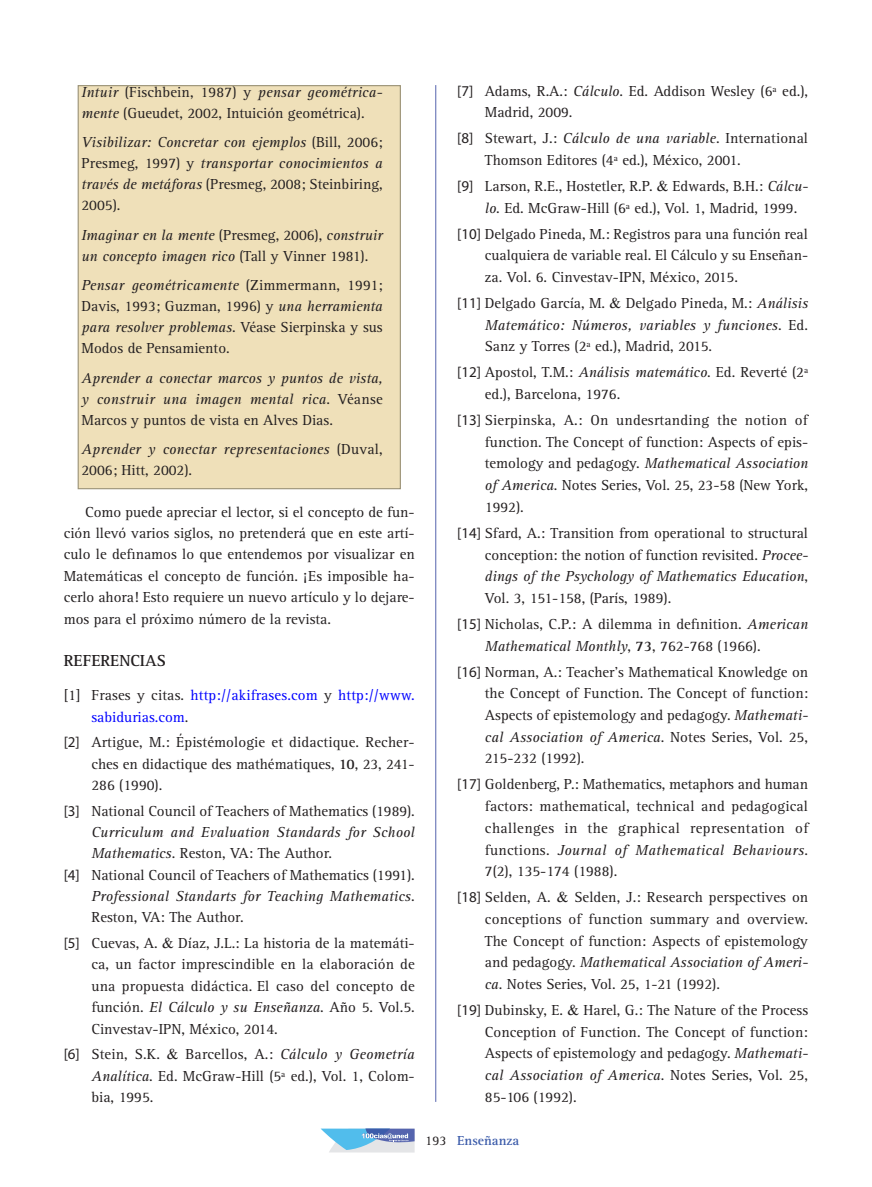
<style>
.page{position:relative;width:872px;height:1187px;background:#fff}
.page>*{position:absolute;margin:0;border:0;box-sizing:border-box;transform-origin:0 0}
.GENERAL-PARRAFO-1{font:700 16.5px "Rotis Serif Std";color:#231f20}
.GENERAL-FIRMA-CARGO{font:15px/21.8px "Rotis Serif Std";color:#231f20;text-align:justify}
.GENERAL-NIVEL-3{font:italic 15px/21px "Rotis Serif Std";letter-spacing:.01em;color:#231f20;text-align:justify}
.GENERAL-PARRAFO-1-2{font:15px/21.3px "Rotis Serif Std";color:#231f20;text-align:justify}
.GENERAL-NIVEL-3-2{font:15px/21px "Rotis Serif Std";color:#231f20}
.GENERAL-FIRMA-CARGO-2{font:15px/21.3px "Rotis Serif Std";letter-spacing:.01em;color:#00f}
.t1{font:700 13.5px "Rotis Serif Std";color:#3c5caa}
.t2{font:13.5px "Rotis Serif Std";color:#231f20}
.s1{font-style:italic}
.s2{font-style:normal}
.s3{color:#231f20}
.s4{font-family:"Myriad Pro"}
.s5{font-weight:700}
.s6{font-family:"Times New Roman"}
</style>
<div class="page">
<hr style="left:435px;top:85px;width:1px;height:1016px;background:#5564ae">
<div style="left:78px;top:86px;width:322px;height:402px;background:#efe0b9"></div>
<div style="left:78px;top:85px;width:323px;height:404px;border:1px solid #9b9379"></div>
<svg style="left:320px;top:1128px;width:94px;height:24px;background:#9bc2e0"></svg>
<p class="GENERAL-NIVEL-3-2" style="left:81px;top:82px;width:303px"><span class="s1">Intuir</span> (Fischbein, 1987) y <span class="s1">pensar geométrica&shy;mente</span> (Gueudet, 2002, Intuición geométrica).</p>
<p class="GENERAL-NIVEL-3" style="left:81px;top:132px;width:303px">Visibilizar: Concretar con ejemplos <span class="s2">(Bill, 2006; Presmeg, 1997) y</span> transportar conocimientos a través de metáforas <span class="s2">(Presmeg, 2008; Steinbiring, 2005).</span></p>
<p class="GENERAL-NIVEL-3" style="left:81px;top:225px;width:303px">Imaginar en la mente <span class="s2">(Presmeg, 2006),</span> construir un concepto imagen rico <span class="s2">(Tall y Vinner 1981).</span></p>
<p class="GENERAL-NIVEL-3-2" style="left:81px;top:275px;width:303px;text-align:justify"><span class="s1">Pensar geométricamente</span> (Zimmermann, 1991; Davis, 1993; Guzman, 1996) y <span class="s1">una herramienta para resolver problemas</span>. Véase Sierpinska y sus Modos de Pensamiento.</p>
<p class="GENERAL-NIVEL-3" style="left:81px;top:368px;width:303px">Aprender a conectar marcos y puntos de vista, y construir una imagen mental rica<span class="s2">. Véanse Marcos y puntos de vista en Alves Dias.</span></p>
<p class="GENERAL-NIVEL-3" style="left:81px;top:439px;width:303px">Aprender y conectar representaciones <span class="s2">(Duval,<br>2006; Hitt, 2002).</span></p>
<p class="GENERAL-PARRAFO-1-2" style="left:64px;top:501px;width:352px;text-indent:21px">Como puede apreciar el lector, si el concepto de fun&shy;ción llevó varios siglos, no pretenderá que en este artí&shy;culo le definamos lo que entendemos por visualizar en Matemáticas el concepto de función. ¡Es imposible ha&shy;cerlo ahora! Esto requiere un nuevo artículo y lo dejare&shy;mos para el próximo número de la revista.</p>
<p class="GENERAL-PARRAFO-1" style="left:64px;top:651px;width:104px">REFERENCIAS</p>
<p class="GENERAL-FIRMA-CARGO-2" style="left:91px;top:685px;width:325px;text-indent:-28px"><span class="s3">[1] Frases y citas.</span> http://akifrases.com <span class="s3">y</span> http://www. sabidurias.com<span class="s3">.</span></p>
<p class="GENERAL-FIRMA-CARGO" style="left:91px;top:732px;width:325px;line-height:21.3px;text-indent:-28px"><span class="s4">[2]</span> Artigue, M.: Épistémologie et didactique. Recher&shy;ches en didactique des mathématiques, <span class="s5">10</span>, 23, 241- 286 (1990).</p>
<p class="GENERAL-FIRMA-CARGO" style="left:91px;top:800px;width:325px;line-height:21.3px;text-indent:-28px"><span class="s4">[3]</span> National Council of Teachers of Mathematics (1989).<br><span class="s1">Curriculum and Evaluation Standards for School Mathematics</span>. Reston, VA: The Author.</p>
<p class="GENERAL-FIRMA-CARGO" style="left:91px;top:864px;width:325px;line-height:21.3px;text-indent:-28px"><span class="s4">[4]</span> National Council of Teachers of Mathematics (1991).<br><span class="s1">Professional Standarts for Teaching Mathematics</span>.<br>Reston, VA: The Author.</p>
<p class="GENERAL-FIRMA-CARGO" style="left:91px;top:932px;width:325px;line-height:21.3px;text-indent:-28px"><span class="s4">[5]</span> Cuevas, A. <span class="s6">&amp;</span> Díaz, J.L.: La historia de la matemáti&shy;ca, un factor imprescindible en la elaboración de una propuesta didáctica. El caso del concepto de función. <span class="s1">El Cálculo y su Enseñanza</span>. Año 5. Vol.5.<br>Cinvestav-IPN, México, 2014.</p>
<p class="GENERAL-FIRMA-CARGO" style="left:91px;top:1043px;width:325px;line-height:21.3px;text-indent:-28px"><span class="s4">[6]</span> Stein, S.K. <span class="s6">&amp;</span> Barcellos, A.: <span class="s1">Cálculo y Geometría Analítica</span>. Ed. McGraw-Hill (5ª ed.), Vol. 1, Colom&shy;bia, 1995.</p>
<p class="GENERAL-FIRMA-CARGO" style="left:485px;top:80px;width:325px;text-indent:-28px"><span class="s4">[7]</span> Adams, R.A.: <span class="s1">Cálculo</span>. Ed. Addison Wesley (6ª ed.),<br>Madrid, 2009.</p>
<p class="GENERAL-FIRMA-CARGO" style="left:485px;top:128px;width:325px;text-indent:-28px"><span class="s4">[8]</span> Stewart, J.: <span class="s1">Cálculo de una variable</span>. International<br>Thomson Editores (4ª ed.), México, 2001.</p>
<p class="GENERAL-FIRMA-CARGO" style="left:485px;top:175px;width:325px;text-indent:-28px"><span class="s4">[9]</span> Larson, R.E., Hostetler, R.P. <span class="s6">&amp;</span> Edwards, B.H.: <span class="s1">Cálcu&shy;lo</span>. Ed. McGraw-Hill (6ª ed.), Vol. 1, Madrid, 1999.</p>
<p class="GENERAL-FIRMA-CARGO" style="left:485px;top:223px;width:325px;text-indent:-28px"><span class="s4">[10]</span> Delgado Pineda, M.: Registros para una función real cualquiera de variable real. El Cálculo y su Enseñan&shy;za. Vol. 6. Cinvestav-IPN, México, 2015.</p>
<p class="GENERAL-FIRMA-CARGO" style="left:485px;top:292px;width:325px;text-indent:-28px"><span class="s4">[11]</span> Delgado García, M. <span class="s6">&amp;</span> Delgado Pineda, M.: <span class="s1">Análisis Matemático: Números, variables y funciones</span>. Ed.<br>Sanz y Torres (2ª ed.), Madrid, 2015.</p>
<p class="GENERAL-FIRMA-CARGO" style="left:485px;top:362px;width:325px;text-indent:-28px"><span class="s4">[12]</span> Apostol, T.M.: <span class="s1">Análisis matemático</span>. Ed. Reverté (2ª ed.), Barcelona, 1976.</p>
<p class="GENERAL-FIRMA-CARGO" style="left:485px;top:409px;width:325px;text-indent:-28px"><span class="s4">[13]</span> Sierpinska, A.: On undesrtanding the notion of function. The Concept of function: Aspects of epis&shy;temology and pedagogy. <span class="s1">Mathematical Association of America</span>. Notes Series, Vol. 25, 23-58 (New York, 1992).</p>
<p class="GENERAL-FIRMA-CARGO" style="left:485px;top:522px;width:325px;text-indent:-28px"><span class="s4">[14]</span> Sfard, A.: Transition from operational to structural conception: the notion of function revisited. <span class="s1">Procee&shy;dings of the Psychology of Mathematics Education</span>, Vol. 3, 151-158, (París, 1989).</p>
<p class="GENERAL-FIRMA-CARGO" style="left:485px;top:613px;width:325px;text-indent:-28px"><span class="s4">[15]</span> Nicholas, C.P.: A dilemma in definition. <span class="s1">American<br>Mathematical Monthly</span>, <span class="s5">73</span>, 762-768 (1966).</p>
<p class="GENERAL-FIRMA-CARGO" style="left:485px;top:661px;width:325px;text-indent:-28px"><span class="s4">[16]</span> Norman, A.: Teacher’s Mathematical Knowledge on the Concept of Function. The Concept of function:<br>Aspects of epistemology and pedagogy. <span class="s1">Mathemati&shy;cal Association of America</span>. Notes Series, Vol. 25, 215-232 (1992).</p>
<p class="GENERAL-FIRMA-CARGO" style="left:485px;top:774px;width:325px;text-indent:-28px"><span class="s4">[17]</span> Goldenberg, P.: Mathematics, metaphors and human factors: mathematical, technical and pedagogical challenges in the graphical representation of functions. <span class="s1">Journal of Mathematical Behaviours</span>.<br>7(2), 135-174 (1988).</p>
<p class="GENERAL-FIRMA-CARGO" style="left:485px;top:886px;width:325px;text-indent:-28px"><span class="s4">[18]</span> Selden, A. <span class="s6">&amp;</span> Selden, J.: Research perspectives on conceptions of function summary and overview.<br>The Concept of function: Aspects of epistemology and pedagogy. <span class="s1">Mathematical Association of Ameri&shy;ca</span>. Notes Series, Vol. 25, 1-21 (1992).</p>
<p class="GENERAL-FIRMA-CARGO" style="left:485px;top:999px;width:325px;text-indent:-28px"><span class="s4">[19]</span> Dubinsky, E. <span class="s6">&amp;</span> Harel, G.: The Nature of the Process Conception of Function. The Concept of function:<br>Aspects of epistemology and pedagogy. <span class="s1">Mathemati&shy;cal Association of America</span>. Notes Series, Vol. 25, 85-106 (1992).</p>
<p class="t2" style="left:425px;top:1133px;width:23px">193</p>
<p class="t1" style="left:457px;top:1132px;width:64px">Enseñanza</p>
</div>
